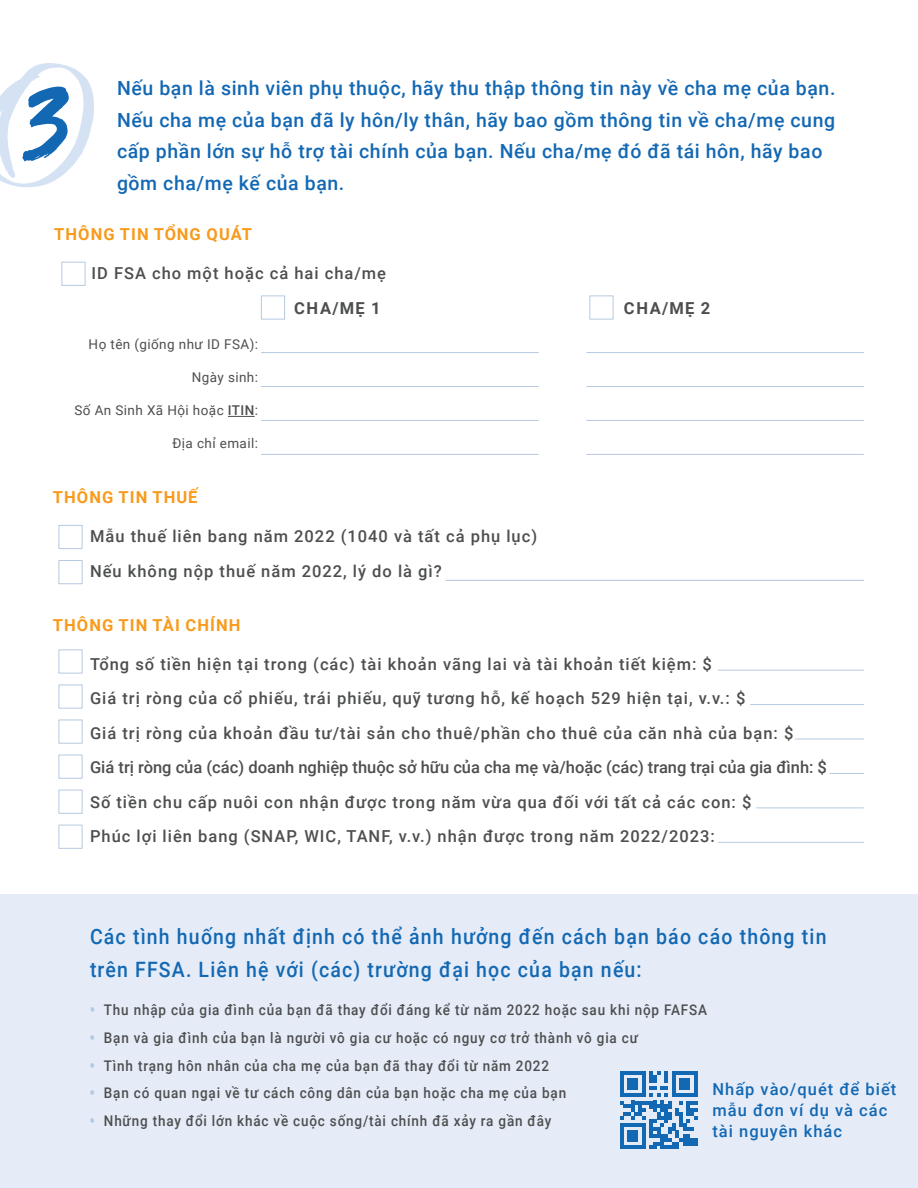
<style>
.page{position:relative;width:918px;height:1188px;background:#fff}
.page>*{position:absolute;margin:0;border:0;box-sizing:border-box;transform-origin:0 0}
.t1{font:500 21.15px/32.5px "Roboto";letter-spacing:.06em;color:#1368b3;scale:.92 1}
.t2{font:500 19.5px/31.5px "Roboto";letter-spacing:.03em;color:#1368b3}
.t3{font:500 16.5px "Roboto";letter-spacing:.06em;color:#4d4e4e}
.t4{font:500 16.5px "Roboto";color:#4d4e4e}
.t5{font:500 16.5px/21px "Roboto";letter-spacing:.06em;color:#1368b3}
.t6{font:700 16.5px "Roboto";letter-spacing:.065em;color:#f89a1c}
.t7{font:700 16.5px "Roboto";letter-spacing:.095em;color:#4d4e4e}
.t8{font:500 14.7px "Roboto";letter-spacing:.06em;color:#4d4e4e;scale:.92 1}
.t9{font:13.5px "Roboto";letter-spacing:.03em;color:#4d4e4e}
.s1{font-weight:500}
.s2{font-family:"North Port";font-weight:400;color:#b5c9e0}
</style>
<div class="page">
<svg style="left:228px;top:416px;width:27px;height:1px"></svg>
<svg style="left:0;top:63px;width:94px;height:124px"></svg>
<div style="left:0;top:894px;width:918px;height:294px;background:#e5ecf8"></div>
<svg style="left:620px;top:1071px;width:78px;height:78px"></svg>
<div style="left:62px;top:262px;width:24px;height:24px;border:1px solid #b5c9e0"></div>
<div style="left:58px;top:525px;width:24px;height:24px;border:1px solid #b5c9e0"></div>
<div style="left:58px;top:560px;width:24px;height:24px;border:1px solid #b5c9e0"></div>
<div style="left:58px;top:650px;width:24px;height:24px;border:1px solid #b5c9e0"></div>
<div style="left:58px;top:685px;width:24px;height:24px;border:1px solid #b5c9e0"></div>
<div style="left:58px;top:720px;width:24px;height:24px;border:1px solid #b5c9e0"></div>
<div style="left:58px;top:755px;width:24px;height:24px;border:1px solid #b5c9e0"></div>
<div style="left:58px;top:790px;width:24px;height:24px;border:1px solid #b5c9e0"></div>
<div style="left:58px;top:825px;width:24px;height:24px;border:1px solid #b5c9e0"></div>
<div style="left:261px;top:296px;width:24px;height:24px;border:1px solid #b5c9e0"></div>
<div style="left:590px;top:296px;width:24px;height:24px;border:1px solid #b5c9e0"></div>
<hr style="left:261px;top:352px;width:277px;height:1px;background:#b5c9e0">
<hr style="left:587px;top:352px;width:277px;height:1px;background:#b5c9e0">
<hr style="left:751px;top:704px;width:113px;height:1px;background:#b5c9e0">
<hr style="left:757px;top:808px;width:107px;height:1px;background:#b5c9e0">
<hr style="left:795px;top:739px;width:69px;height:1px;background:#b5c9e0">
<hr style="left:718px;top:842px;width:146px;height:1px;background:#b5c9e0">
<hr style="left:718px;top:670px;width:146px;height:1px;background:#b5c9e0">
<hr style="left:830px;top:773px;width:34px;height:1px;background:#b5c9e0">
<hr style="left:261px;top:386px;width:277px;height:1px;background:#b5c9e0">
<hr style="left:587px;top:386px;width:277px;height:1px;background:#b5c9e0">
<hr style="left:261px;top:420px;width:277px;height:1px;background:#b5c9e0">
<hr style="left:587px;top:420px;width:277px;height:1px;background:#b5c9e0">
<hr style="left:261px;top:454px;width:277px;height:1px;background:#b5c9e0">
<hr style="left:587px;top:454px;width:277px;height:1px;background:#b5c9e0">
<hr style="left:446px;top:580px;width:417px;height:1px;background:#b5c9e0">
<p class="t2" style="left:117px;top:72px;width:720px">Nếu bạn là sinh viên phụ thuộc, hãy thu thập thông tin này về cha mẹ của bạn.<br>Nếu cha mẹ của bạn đã ly hôn/ly thân, hãy bao gồm thông tin về cha/mẹ cung cấp phần lớn sự hỗ trợ tài chính của bạn. Nếu cha/mẹ đó đã tái hôn, hãy bao gồm cha/mẹ kế của bạn.</p>
<p class="t6" style="left:54px;top:223px;width:199px">THÔNG TIN TỔNG QUÁT</p>
<p class="t3" style="left:92px;top:262px;width:296px">ID FSA cho một hoặc cả hai cha/mẹ</p>
<p class="t7" style="left:294px;top:296px;width:88px">CHA/MẸ 1</p>
<p class="t7" style="left:624px;top:296px;width:88px">CHA/MẸ 2</p>
<p class="t9" style="left:89px;top:335px;width:171px">Họ tên (giống như ID FSA):</p>
<p class="t9" style="left:192px;top:368px;width:68px">Ngày sinh:</p>
<p class="t9" style="left:74px;top:401px;width:185px">Số An Sinh Xã Hội hoặc <span class="s1">ITIN</span>:</p>
<p class="t9" style="left:172px;top:434px;width:87px">Địa chỉ email:</p>
<p class="t6" style="left:53px;top:486px;width:146px">THÔNG TIN THUẾ</p>
<p class="t3" style="left:90px;top:525px;width:449px">Mẫu thuế liên bang năm 2022 (1040 và tất cả phụ lục)</p>
<p class="t3" style="left:90px;top:559px;width:353px">Nếu không nộp thuế năm 2022, lý do là gì?</p>
<p class="t6" style="left:53px;top:613px;width:189px">THÔNG TIN TÀI CHÍNH</p>
<p class="t3" style="left:90px;top:652px;width:623px">Tổng số tiền hiện tại trong (các) tài khoản vãng lai và tài khoản tiết kiệm: $</p>
<p class="t3" style="left:90px;top:687px;width:657px">Giá trị ròng của cổ phiếu, trái phiếu, quỹ tương hỗ, kế hoạch 529 hiện tại, v.v.: $</p>
<p class="t3" style="left:90px;top:721px;width:705px">Giá trị ròng của khoản đầu tư/tài sản cho thuê/phần cho thuê của căn nhà của bạn: $</p>
<p class="t4" style="left:90px;top:756px;width:738px">Giá trị ròng của (các) doanh nghiệp thuộc sở hữu của cha mẹ và/hoặc (các) trang trại của gia đình: $</p>
<p class="t3" style="left:90px;top:790px;width:663px">Số tiền chu cấp nuôi con nhận được trong năm vừa qua đối với tất cả các con: $</p>
<p class="t3" style="left:90px;top:825px;width:626px">Phúc lợi liên bang (SNAP, WIC, TANF, v.v.) nhận được trong năm 2022/2023:</p>
<p class="t1" style="left:90px;top:920px;width:802px">Các tình huống nhất định có thể ảnh hưởng đến cách bạn báo cáo thông tin trên FFSA. Liên hệ với (các) trường đại học của bạn nếu:</p>
<p class="t8" style="left:90px;top:999px;width:672px"><span class="s2">•</span> Thu nhập của gia đình của bạn đã thay đổi đáng kể từ năm 2022 hoặc sau khi nộp FAFSA</p>
<p class="t8" style="left:90px;top:1027px;width:597px"><span class="s2">•</span> Bạn và gia đình của bạn là người vô gia cư hoặc có nguy cơ trở thành vô gia cư</p>
<p class="t8" style="left:90px;top:1055px;width:500px"><span class="s2">•</span> Tình trạng hôn nhân của cha mẹ của bạn đã thay đổi từ năm 2022</p>
<p class="t8" style="left:90px;top:1083px;width:519px"><span class="s2">•</span> Bạn có quan ngại về tư cách công dân của bạn hoặc cha mẹ của bạn</p>
<p class="t8" style="left:90px;top:1111px;width:503px"><span class="s2">•</span> Những thay đổi lớn khác về cuộc sống/tài chính đã xảy ra gần đây</p>
<p class="t5" style="left:712px;top:1078px;width:185px">Nhấp vào/quét để biết mẫu đơn ví dụ và các tài nguyên khác</p>
</div>
